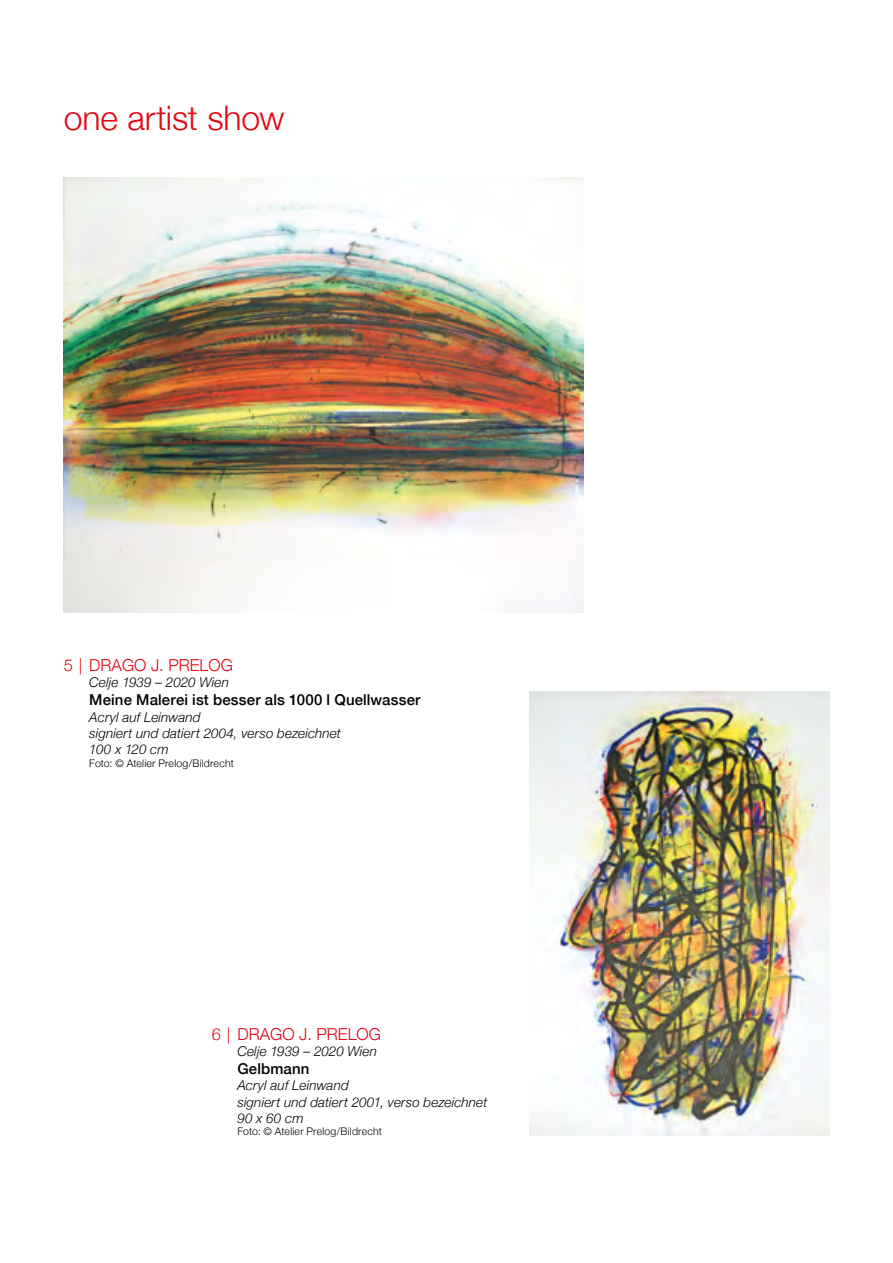
<style>
.page{position:relative;width:893px;height:1263px;background:#fff}
.page>*{position:absolute;margin:0;border:0;box-sizing:border-box;transform-origin:0 0}
.Künstlernamen{font:300 33.75px "Helvetica Neue";letter-spacing:-.005em;color:#e30613}
.Bildtunterschrift_11_pt{font:300 16.5px "Helvetica Neue";color:#e30613}
.Bildtunterschrift_11_pt-2{font:500 15px "Helvetica Neue";letter-spacing:.01em;color:#000}
.Bildtunterschrift_11_pt-3{font:italic 300 13.5px "Helvetica Neue";letter-spacing:.01em;color:#000}
.Bildtunterschrift_11_pt-4{font:300 10.5px "Helvetica Neue";letter-spacing:.02em;color:#000}
</style>
<div class="page">
<img style="left:64px;top:178px;width:520px;height:435px">
<img style="left:530px;top:691px;width:299px;height:444px">
<p class="Künstlernamen" style="left:64px;top:91px;width:222px">one artist show</p>
<p class="Bildtunterschrift_11_pt" style="left:64px;top:652px;width:171px">5 | DRAGO J. PRELOG</p>
<p class="Bildtunterschrift_11_pt-3" style="left:89px;top:672px;width:141px">Celje 1939 – 2020 Wien</p>
<p class="Bildtunterschrift_11_pt-2" style="left:89px;top:688px;width:333px">Meine Malerei ist besser als 1000 l Quellwasser</p>
<p class="Bildtunterschrift_11_pt-3" style="left:89px;top:706px;width:113px">Acryl auf Leinwand</p>
<p class="Bildtunterschrift_11_pt-3" style="left:89px;top:722px;width:253px">signiert und datiert 2004, verso bezeichnet</p>
<p class="Bildtunterschrift_11_pt-3" style="left:89px;top:738px;width:81px">100 x 120 cm</p>
<p class="Bildtunterschrift_11_pt-4" style="left:89px;top:754px;width:146px">Foto: © Atelier Prelog/Bildrecht</p>
<p class="Bildtunterschrift_11_pt" style="left:212px;top:1021px;width:171px">6 | DRAGO J. PRELOG</p>
<p class="Bildtunterschrift_11_pt-3" style="left:237px;top:1041px;width:141px">Celje 1939 – 2020 Wien</p>
<p class="Bildtunterschrift_11_pt-2" style="left:237px;top:1057px;width:74px">Gelbmann</p>
<p class="Bildtunterschrift_11_pt-3" style="left:237px;top:1075px;width:113px">Acryl auf Leinwand</p>
<p class="Bildtunterschrift_11_pt-3" style="left:237px;top:1091px;width:251px">signiert und datiert 2001, verso bezeichnet</p>
<p class="Bildtunterschrift_11_pt-3" style="left:237px;top:1107px;width:68px">90 x 60 cm</p>
<p class="Bildtunterschrift_11_pt-4" style="left:237px;top:1123px;width:146px">Foto: © Atelier Prelog/Bildrecht</p>
</div>
